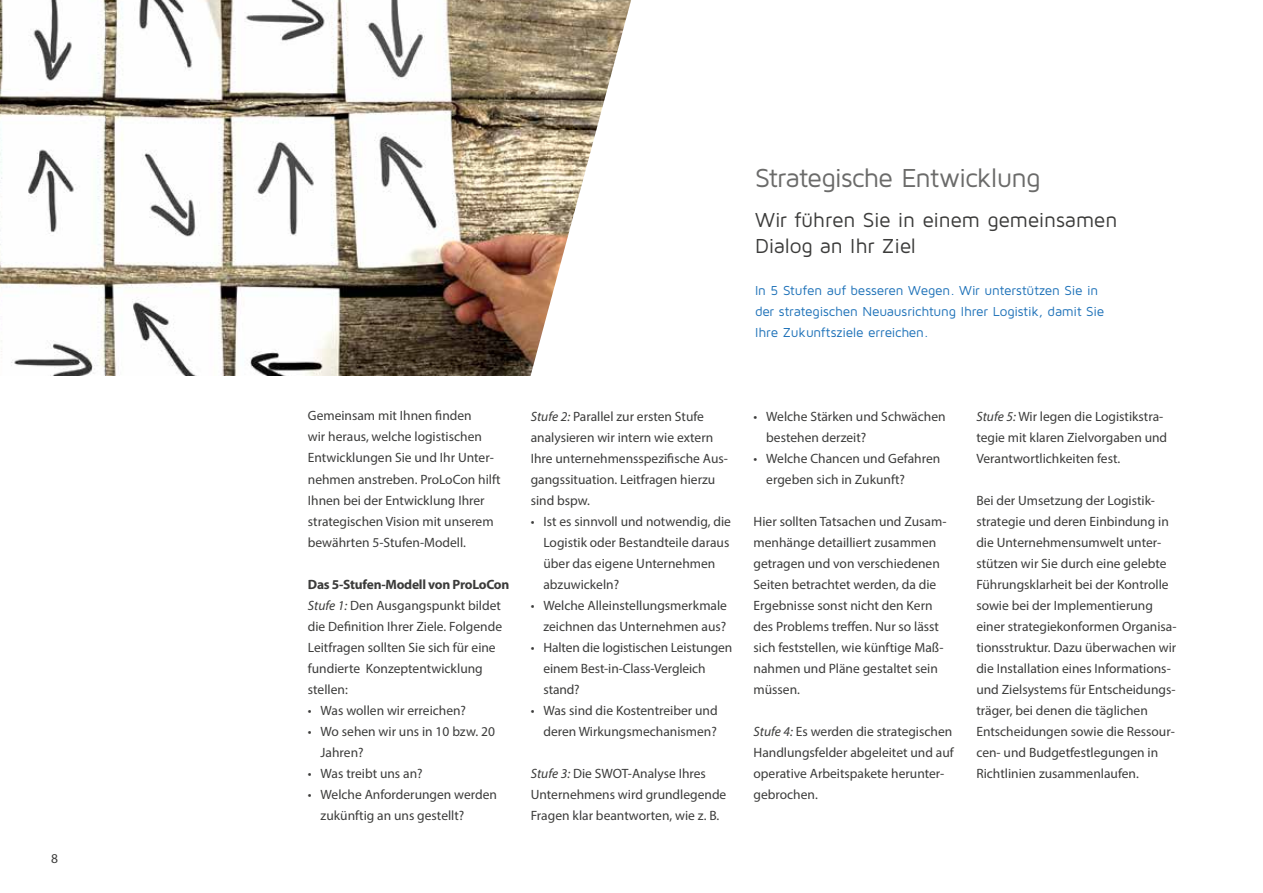
<style>
.page{position:relative;width:1263px;height:893px;background:#fff}
.page>*{position:absolute;margin:0;border:0;box-sizing:border-box;transform-origin:0 0}
.t1{font:27px "Maven Pro";letter-spacing:-.04em;color:#6b6b6a}
.t2{font:21px/25.5px "Maven Pro";letter-spacing:-.015em;color:#3c3c3b}
.t3{font:13.5px/21px "Myriad Pro";color:#3c3c3b}
.t4{font:13.5px/21px "Maven Pro";letter-spacing:-.01em;color:#1d71b8}
.s1{font-weight:700}
.s2{font-style:italic}
</style>
<div class="page">
<img style="left:0;top:0;width:527px;height:375px">
<svg style="left:527px;top:0;width:104px;height:376px"></svg>
<p class="t3" style="left:51px;top:848px;width:8px">8</p>
<h1 class="t1" style="left:755px;top:161px;width:287px">Strategische Entwicklung</h1>
<h2 class="t2" style="left:755px;top:206px;width:364px">Wir führen Sie in einem gemeinsamen<br>Dialog an Ihr Ziel</h2>
<p class="t4" style="left:755px;top:279px;width:351px">In 5 Stufen auf besseren Wegen. Wir unterstützen Sie in der strategischen Neuausrichtung Ihrer Logistik, damit Sie<br>Ihre Zukunftsziele erreichen.</p>
<p class="t3" style="left:308px;top:405px;width:194px">Gemeinsam mit Ihnen finden<br>wir heraus, welche logistischen<br>Entwicklungen Sie und Ihr Unter&shy;nehmen anstreben. ProLoCon hilft<br>Ihnen bei der Entwicklung Ihrer strategischen Vision mit unserem bewährten 5-Stufen-Modell.</p>
<p class="t3" style="left:308px;top:573px;width:203px"><span class="s1">Das 5-Stufen-Modell von ProLoCon<br></span><span class="s2">Stufe 1:</span> Den Ausgangspunkt bildet die Definition Ihrer Ziele. Folgende<br>Leitfragen sollten Sie sich für eine fundierte Konzeptentwicklung stellen:</p>
<p class="t3" style="left:308px;top:699px;width:160px">• Was wollen wir erreichen?</p>
<p class="t3" style="left:321px;top:720px;width:176px;text-indent:-13px">• Wo sehen wir uns in 10 bzw. 20<br>Jahren?</p>
<p class="t3" style="left:308px;top:762px;width:116px">• Was treibt uns an?</p>
<p class="t3" style="left:321px;top:783px;width:178px;text-indent:-13px">• Welche Anforderungen werden zukünftig an uns gestellt?</p>
<p class="t3" style="left:531px;top:405px;width:199px"><span class="s2">Stufe 2:</span> Parallel zur ersten Stufe analysieren wir intern wie extern<br>Ihre unternehmensspezifische Aus&shy;gangssituation. Leitfragen hierzu sind bspw.</p>
<p class="t3" style="left:543px;top:510px;width:189px;text-indent:-13px">• Ist es sinnvoll und notwendig, die<br>Logistik oder Bestandteile daraus über das eigene Unternehmen abzuwickeln?</p>
<p class="t3" style="left:531px;top:594px;width:198px;text-align:right">• Welche Alleinstellungsmerkmale zeichnen das Unternehmen aus?</p>
<p class="t3" style="left:543px;top:636px;width:190px;text-indent:-13px">• Halten die logistischen Leistungen einem Best-in-Class-Vergleich stand?</p>
<p class="t3" style="left:531px;top:699px;width:188px;text-align:right">• Was sind die Kostentreiber und deren Wirkungsmechanismen?</p>
<p class="t3" style="left:531px;top:762px;width:197px"><span class="s2">Stufe 3:</span> Die SWOT-Analyse Ihres<br>Unternehmens wird grundlegende<br>Fragen klar beantworten, wie z. B.</p>
<p class="t3" style="left:766px;top:405px;width:181px;text-indent:-13px">• Welche Stärken und Schwächen bestehen derzeit?</p>
<p class="t3" style="left:766px;top:447px;width:175px;text-indent:-13px">• Welche Chancen und Gefahren ergeben sich in Zukunft?</p>
<p class="t3" style="left:753px;top:510px;width:194px">Hier sollten Tatsachen und Zusam&shy;menhänge detailliert zusammen getragen und von verschiedenen<br>Seiten betrachtet werden, da die<br>Ergebnisse sonst nicht den Kern des Problems treffen. Nur so lässt sich feststellen, wie künftige Maß&shy;nahmen und Pläne gestaltet sein müssen.</p>
<p class="t3" style="left:753px;top:720px;width:202px"><span class="s2">Stufe 4:</span> Es werden die strategischen<br>Handlungsfelder abgeleitet und auf operative Arbeitspakete herunter&shy;gebrochen.</p>
<p class="t3" style="left:976px;top:405px;width:192px"><span class="s2">Stufe 5:</span> Wir legen die Logistikstra&shy;tegie mit klaren Zielvorgaben und<br>Verantwortlichkeiten fest.</p>
<p class="t3" style="left:976px;top:489px;width:202px">Bei der Umsetzung der Logistik&shy;strategie und deren Einbindung in die Unternehmensumwelt unter&shy;stützen wir Sie durch eine gelebte Führungsklarheit bei der Kontrolle sowie bei der Implementierung einer strategiekonformen Organisa&shy;tionsstruktur. Dazu überwachen wir die Installation eines Informations&shy;und Zielsystems für Entscheidungs&shy;träger, bei denen die täglichen Entscheidungen sowie die Ressour&shy;cen- und Budgetfestlegungen in Richtlinien zusammenlaufen.</p>
</div>
